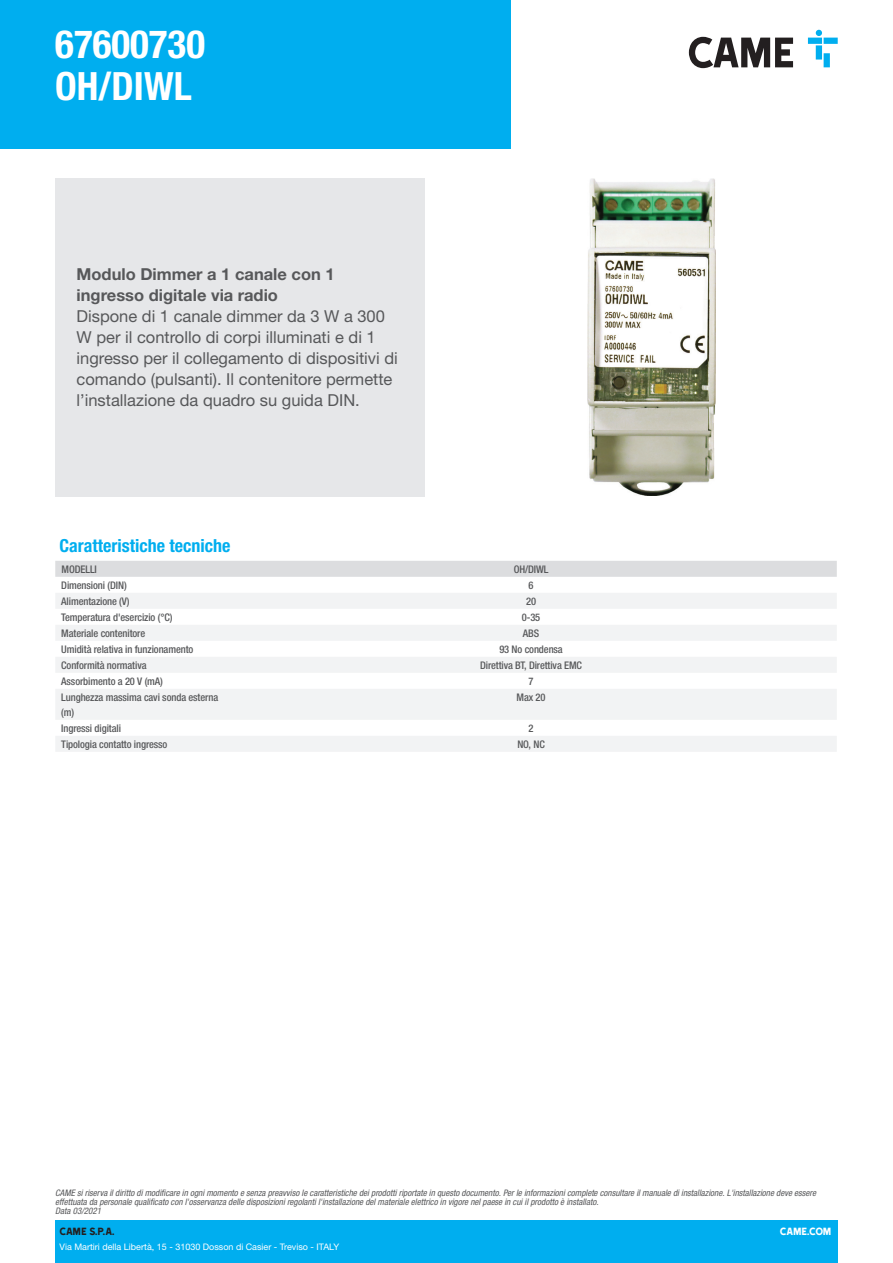
<style>
.page{position:relative;width:893px;height:1263px;background:#fff}
.page>*{position:absolute;margin:0;border:0;box-sizing:border-box;transform-origin:0 0}
.Name{font:700 condensed 39px "Helvetica Neue LTW1 G";color:#fff}
.t1{font:700 condensed 18px "Helvetica Neue LTW1 G";color:#00aeef}
.Description{font:16.5px/21px "Helvetica Neue LTW1 G";color:#57585a}
.Short_Description{font:700 16.5px/21px "Helvetica Neue LTW1 G";color:#57585a}
.t2{font:12px "Came Type";color:#231f20}
.t3{font:12px "Came Type";letter-spacing:-.025em;color:#fff}
.Feature{font:500 condensed 10.5px/15px "Helvetica Neue LTW1 G";letter-spacing:-.01em;color:#57585a}
.Data{font:500 condensed 10.5px "Helvetica Neue LTW1 G";letter-spacing:-.01em;color:#57585a}
.t4{font:italic condensed 9px/9px "Helvetica Neue LTW1 G";color:#57585a}
.t5{font:9px "Helvetica Neue LTW1 G";color:#fff}
</style>
<div class="page">
<div style="left:55px;top:1220px;width:783px;height:43px;background:#00aeef"></div>
<div style="left:0;top:0;width:510px;height:149px;background:#00aeef"></div>
<svg style="left:689px;top:37px;width:104px;height:31px"></svg>
<svg style="left:808px;top:30px;width:30px;height:37px"></svg>
<div style="left:55px;top:178px;width:370px;height:318px;background:#e6e7e9"></div>
<img style="left:588px;top:179px;width:128px;height:317px">
<div style="left:55px;top:561px;width:782px;height:16px;background:#dcdddf"></div>
<svg style="left:56px;top:593px;width:781px;height:159px;fill:#f2f3f4"></svg>
<p class="Name" style="left:55px;top:20px;width:151px">67600730</p>
<p class="Name" style="left:55px;top:62px;width:138px">OH/DIWL</p>
<p class="Short_Description" style="left:77px;top:264px;width:260px">Modulo Dimmer a 1 canale con 1 ingresso digitale via radio</p>
<p class="Description" style="left:77px;top:306px;width:323px">Dispone di 1 canale dimmer da 3 W a 300<br>W per il controllo di corpi illuminati e di 1 ingresso per il collegamento di dispositivi di comando (pulsanti). Il contenitore permette l’installazione da quadro su guida DIN.</p>
<p class="t1" style="left:60px;top:535px;width:172px">Caratteristiche tecniche</p>
<p class="Feature" style="left:62px;top:561px;width:37px">MODELLI</p>
<p class="Feature" style="left:514px;top:561px;width:36px">OH/DIWL</p>
<p class="Feature" style="left:61px;top:577px;width:67px">Dimensioni (DIN)</p>
<p class="Data" style="left:529px;top:578px;width:7px">6</p>
<p class="Feature" style="left:61px;top:593px;width:70px">Alimentazione (V)</p>
<p class="Data" style="left:526px;top:594px;width:11px">20</p>
<p class="Feature" style="left:61px;top:609px;width:113px">Temperatura d'esercizio (°C)</p>
<p class="Data" style="left:522px;top:610px;width:20px">0-35</p>
<p class="Feature" style="left:61px;top:625px;width:85px">Materiale contenitore</p>
<p class="Data" style="left:523px;top:626px;width:18px">ABS</p>
<p class="Feature" style="left:61px;top:641px;width:134px">Umidità relativa in funzionamento</p>
<p class="Data" style="left:499px;top:642px;width:65px">93 No condensa</p>
<p class="Feature" style="left:61px;top:657px;width:87px">Conformità normativa</p>
<p class="Data" style="left:480px;top:658px;width:103px">Direttiva BT, Direttiva EMC</p>
<p class="Feature" style="left:61px;top:673px;width:103px">Assorbimento a 20 V (mA)</p>
<p class="Data" style="left:529px;top:674px;width:7px">7</p>
<p class="Feature" style="left:61px;top:689px;width:158px">Lunghezza massima cavi sonda esterna (m)</p>
<p class="Data" style="left:517px;top:690px;width:30px">Max 20</p>
<p class="Feature" style="left:61px;top:720px;width:61px">Ingressi digitali</p>
<p class="Data" style="left:529px;top:721px;width:7px">2</p>
<p class="Feature" style="left:61px;top:736px;width:108px">Tipologia contatto ingresso</p>
<p class="Data" style="left:517px;top:737px;width:29px">NO, NC</p>
<p class="t4" style="left:55px;top:1189px;width:762px">CAME si riserva il diritto di modificare in ogni momento e senza preavviso le caratteristiche dei prodotti riportate in questo documento. Per le informazioni complete consultare il manuale di installazione. L'installazione deve essere effettuata da personale qualificato con l'osservanza delle disposizioni regolanti l'installazione del materiale elettrico in vigore nel paese in cui il prodotto è installato.<br>Data 03/2021</p>
<h3 class="t2" style="left:60px;top:1225px;width:57px">CAME S.P.A.</h3>
<p class="t5" style="left:60px;top:1241px;width:281px">Via Martiri della Libertà, 15 - 31030 Dosson di Casier - Treviso - ITALY</p>
<h3 class="t3" style="left:780px;top:1225px;width:53px">CAME.COM</h3>
</div>
